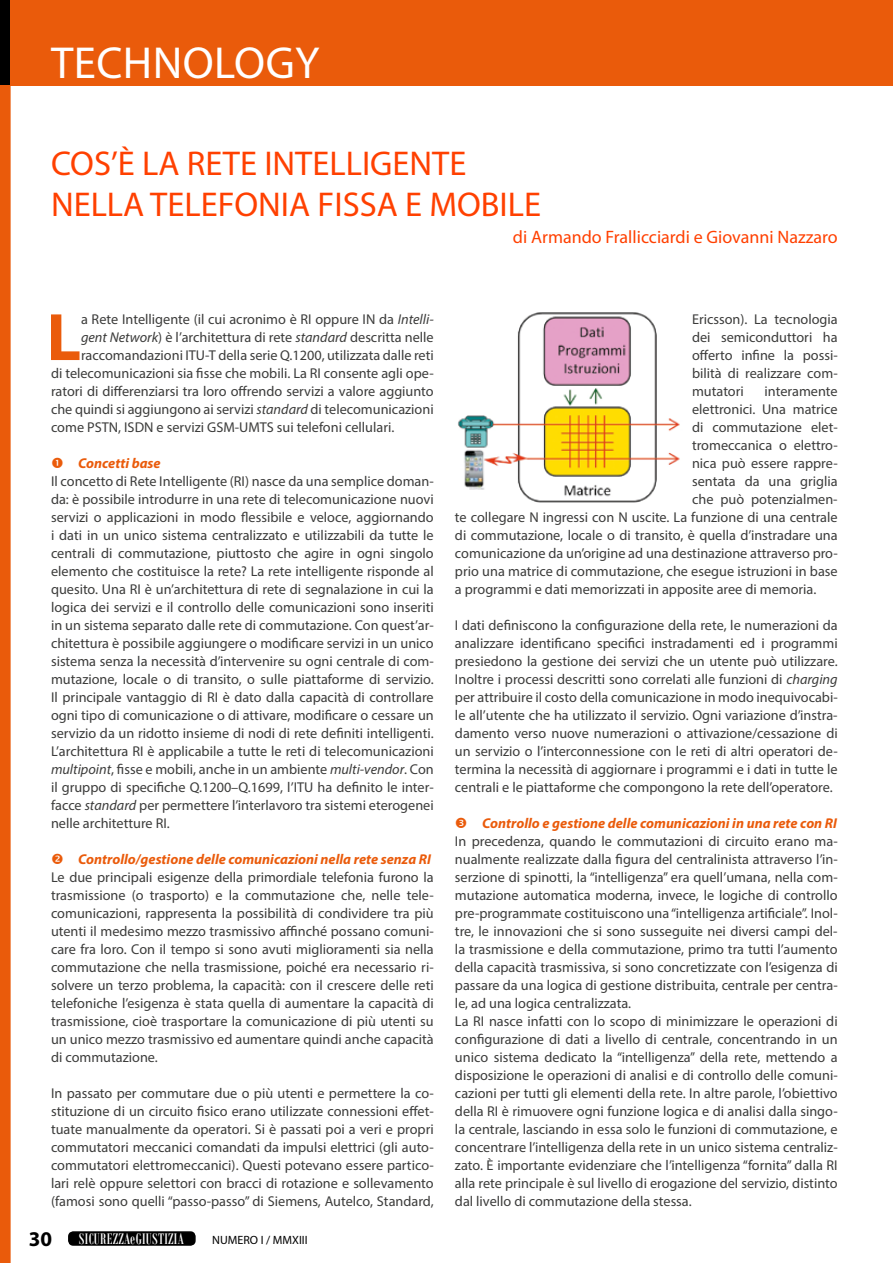
<style>
.page{position:relative;width:893px;height:1263px;background:#fff}
.page>*{position:absolute;margin:0;border:0;box-sizing:border-box;transform-origin:0 0}
.t1{font:700 67.65px "Myriad Pro";color:#ea5b0b}
.t2{font:45px "Myriad Pro";letter-spacing:.01em;color:#fff}
.t3{font:34.5px/41.4px "Myriad Pro";color:#ff4000}
.t4{font:700 21px "Myriad Pro";color:#000}
.t5{font:18px "Myriad Pro";color:#ff4000}
.t6{font:16.5px "Bodoni MT Condensed";letter-spacing:.02em;color:#fff}
.t7{font:14.25px/18px "Myriad Pro";color:#3c3c3b}
.t8{font:italic 700 14.25px "Myriad Pro";color:#ea5b0b}
.t9{font:12px "Myriad Pro";color:#000}
.s1{font-style:italic}
.s2{color:#ea5b0b}
.s3{font-weight:700;font-style:italic;color:#ea5b0b}
</style>
<div class="page">
<div style="left:0;top:0;width:11px;height:85px;background:#000"></div>
<div style="left:69px;top:1232px;width:126px;height:13px;background:#000;border-radius:4px"></div>
<div style="left:68px;top:1231px;width:128px;height:15px;border:2px solid #000;border-radius:4px"></div>
<svg style="left:0;top:85px;width:11px;height:1178px;background:#ea6013"></svg>
<div style="left:11px;top:0;width:882px;height:85px;background:#ea5b0b"></div>
<img style="left:458px;top:312px;width:222px;height:191px">
<h2 class="t2" style="left:51px;top:35px;width:270px">TECHNOLOGY</h2>
<h3 class="t3" style="left:51px;top:142px;width:492px">COS’È LA RETE INTELLIGENTE<br>NELLA TELEFONIA FISSA E MOBILE</h3>
<p class="t5" style="left:513px;top:226px;width:326px">di Armando Frallicciardi e Giovanni Nazzaro</p>
<h1 class="t1" style="left:47px;top:293px;width:36px">L</h1>
<p class="t7" style="left:81px;top:310px;width:354px">a Rete Intelligente (il cui acronimo è RI oppure IN da <span class="s1">Intelli-</span></p>
<p class="t7" style="left:81px;top:328px;width:354px"><span class="s1">gent Network</span>) è l’architettura di rete <span class="s1">standard</span> descritta nelle</p>
<p class="t7" style="left:81px;top:346px;width:354px">raccomandazioni ITU-T della serie Q.1200, utilizzata dalle reti</p>
<p class="t7" style="left:51px;top:364px;width:384px">di telecomunicazioni sia fisse che mobili. La RI consente agli ope-</p>
<p class="t7" style="left:51px;top:382px;width:384px">ratori di differenziarsi tra loro offrendo servizi a valore aggiunto</p>
<p class="t7" style="left:51px;top:400px;width:384px">che quindi si aggiungono ai servizi <span class="s1">standard</span> di telecomunicazioni</p>
<p class="t7" style="left:51px;top:418px;width:345px">come PSTN, ISDN e servizi GSM-UMTS sui telefoni cellulari.</p>
<p class="t7" style="left:51px;top:454px;width:384px"><span class="s2">■</span> <span class="s3">Concetti base<br></span>Il concetto di Rete Intelligente (RI) nasce da una semplice doman&shy;da: è possibile introdurre in una rete di telecomunicazione nuovi servizi o applicazioni in modo flessibile e veloce, aggiornando i dati in un unico sistema centralizzato e utilizzabili da tutte le centrali di commutazione, piuttosto che agire in ogni singolo elemento che costituisce la rete? La rete intelligente risponde al quesito. Una RI è un’architettura di rete di segnalazione in cui la logica dei servizi e il controllo delle comunicazioni sono inseriti in un sistema separato dalle rete di commutazione. Con quest’ar&shy;chitettura è possibile aggiungere o modificare servizi in un unico sistema senza la necessità d’intervenire su ogni centrale di com&shy;mutazione, locale o di transito, o sulle piattaforme di servizio.<br>Il principale vantaggio di RI è dato dalla capacità di controllare ogni tipo di comunicazione o di attivare, modificare o cessare un servizio da un ridotto insieme di nodi di rete definiti intelligenti.<br>L’architettura RI è applicabile a tutte le reti di telecomunicazioni <span class="s1">multipoint</span>, fisse e mobili, anche in un ambiente <span class="s1">multi-vendor</span>. Con il gruppo di specifiche Q.1200–Q.1699, l’ITU ha definito le inter&shy;facce <span class="s1">standard</span> per permettere l’interlavoro tra sistemi eterogenei nelle architetture RI.</p>
<p class="t7" style="left:51px;top:850px;width:384px"><span class="s2">□</span> <span class="s3">Controllo/gestione delle comunicazioni nella rete senza RI </span>Le due principali esigenze della primordiale telefonia furono la trasmissione (o trasporto) e la commutazione che, nelle tele&shy;comunicazioni, rappresenta la possibilità di condividere tra più utenti il medesimo mezzo trasmissivo affinché possano comuni&shy;care fra loro. Con il tempo si sono avuti miglioramenti sia nella commutazione che nella trasmissione, poiché era necessario ri&shy;solvere un terzo problema, la capacità: con il crescere delle reti telefoniche l’esigenza è stata quella di aumentare la capacità di trasmissione, cioè trasportare la comunicazione di più utenti su un unico mezzo trasmissivo ed aumentare quindi anche capacità di commutazione.</p>
<p class="t7" style="left:51px;top:1084px;width:384px;text-align:justify">In passato per commutare due o più utenti e permettere la co&shy;stituzione di un circuito fisico erano utilizzate connessioni effet&shy;tuate manualmente da operatori. Si è passati poi a veri e propri commutatori meccanici comandati da impulsi elettrici (gli auto&shy;commutatori elettromeccanici). Questi potevano essere partico&shy;lari relè oppure selettori con bracci di rotazione e sollevamento (famosi sono quelli “passo-passo” di Siemens, Autelco, Standard,</p>
<h3 class="t4" style="left:29px;top:1225px;width:25px">30</h3>
<p class="t6" style="left:79px;top:1229px;width:106px">SICUREZZAeGIUSTIZIA</p>
<p class="t9" style="left:212px;top:1232px;width:97px">NUMERO I / MMXIII</p>
<p class="t7" style="left:692px;top:310px;width:147px;text-align:justify">Ericsson). La tecnologia dei semiconduttori ha offerto infine la possi&shy;bilità di realizzare com&shy;mutatori</p>
<p class="t7" style="left:765px;top:382px;width:75px">interamente</p>
<p class="t7" style="left:692px;top:400px;width:147px">elettronici. Una matrice</p>
<p class="t7" style="left:692px;top:418px;width:147px">di commutazione elet-</p>
<p class="t7" style="left:692px;top:436px;width:147px">tromeccanica o elettro-</p>
<p class="t7" style="left:692px;top:454px;width:147px">nica può essere rappre-</p>
<p class="t7" style="left:692px;top:472px;width:147px">sentata da una griglia</p>
<p class="t7" style="left:692px;top:490px;width:147px">che può potenzialmen-</p>
<p class="t7" style="left:455px;top:508px;width:384px">te collegare N ingressi con N uscite. La funzione di una centrale</p>
<p class="t7" style="left:455px;top:526px;width:384px">di commutazione, locale o di transito, è quella d’instradare una</p>
<p class="t7" style="left:455px;top:544px;width:384px">comunicazione da un’origine ad una destinazione attraverso pro-</p>
<p class="t7" style="left:455px;top:562px;width:384px">prio una matrice di commutazione, che esegue istruzioni in base</p>
<p class="t7" style="left:455px;top:580px;width:363px">a programmi e dati memorizzati in apposite aree di memoria.</p>
<p class="t7" style="left:455px;top:616px;width:384px;text-align:justify">I dati definiscono la configurazione della rete, le numerazioni da analizzare identificano specifici instradamenti ed i programmi presiedono la gestione dei servizi che un utente può utilizzare.<br>Inoltre i processi descritti sono correlati alle funzioni di <span class="s1">charging </span>per attribuire il costo della comunicazione in modo inequivocabi&shy;le all’utente che ha utilizzato il servizio. Ogni variazione d’instra&shy;damento verso nuove numerazioni o attivazione/cessazione di un servizio o l’interconnessione con le reti di altri operatori de&shy;termina la necessità di aggiornare i programmi e i dati in tutte le centrali e le piattaforme che compongono la rete dell’operatore.</p>
<p class="t8" style="left:482px;top:814px;width:357px">Controllo e gestione delle comunicazioni in una rete con RI</p>
<p class="t7" style="left:455px;top:832px;width:384px">In precedenza, quando le commutazioni di circuito erano ma&shy;nualmente realizzate dalla figura del centralinista attraverso l’in&shy;serzione di spinotti, la “intelligenza” era quell’umana, nella com&shy;mutazione automatica moderna, invece, le logiche di controllo pre-programmate costituiscono una “intelligenza artificiale”. Inol&shy;tre, le innovazioni che si sono susseguite nei diversi campi del&shy;la trasmissione e della commutazione, primo tra tutti l’aumento della capacità trasmissiva, si sono concretizzate con l’esigenza di passare da una logica di gestione distribuita, centrale per centra&shy;le, ad una logica centralizzata.<br>La RI nasce infatti con lo scopo di minimizzare le operazioni di configurazione di dati a livello di centrale, concentrando in un unico sistema dedicato la “intelligenza” della rete, mettendo a disposizione le operazioni di analisi e di controllo delle comuni&shy;cazioni per tutti gli elementi della rete. In altre parole, l’obiettivo della RI è rimuovere ogni funzione logica e di analisi dalla singo&shy;la centrale, lasciando in essa solo le funzioni di commutazione, e concentrare l’intelligenza della rete in un unico sistema centraliz&shy;zato. È importante evidenziare che l’intelligenza “fornita” dalla RI alla rete principale è sul livello di erogazione del servizio, distinto dal livello di commutazione della stessa.</p>
</div>
